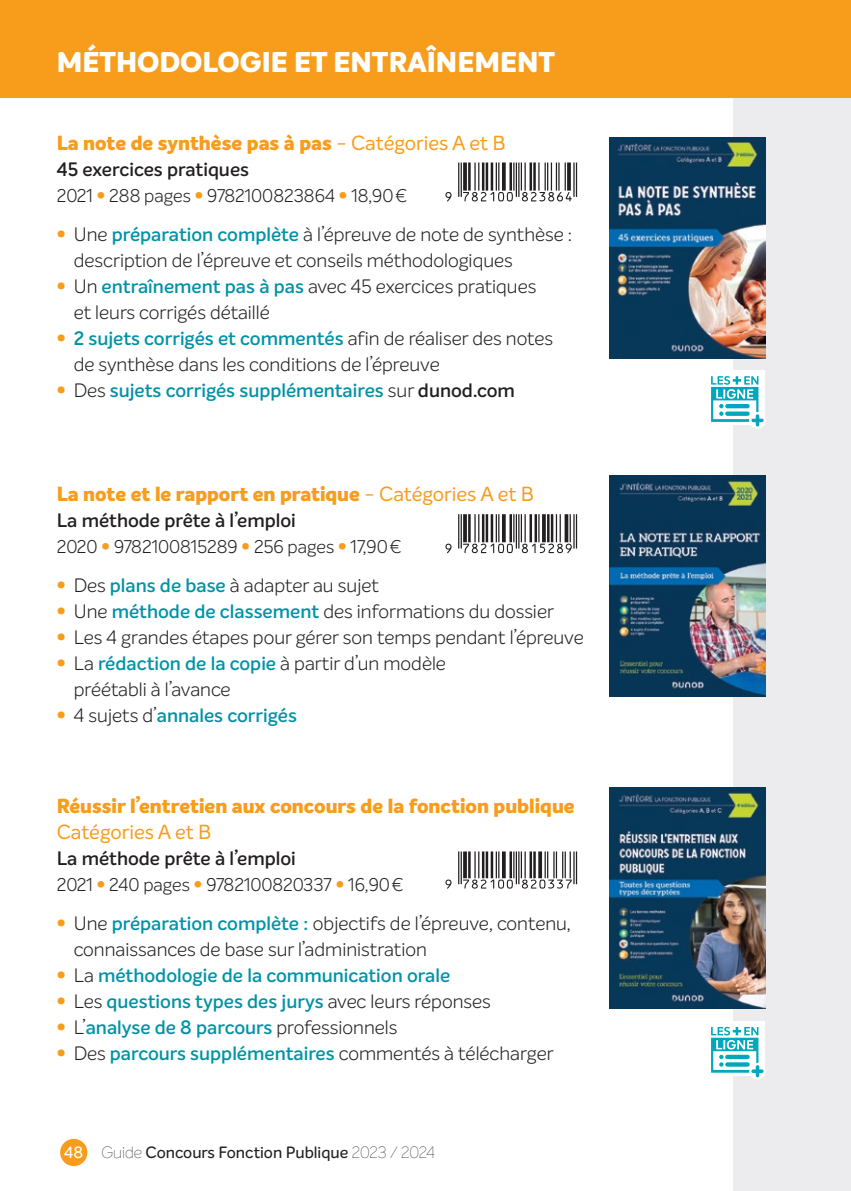
<style>
.page{position:relative;width:851px;height:1191px;background:#fff}
.page>*{position:absolute;margin:0;border:0;box-sizing:border-box;transform-origin:0 0}
.t1{font:800 28px "Intelo";color:#fff}
.t2{font:800 20px "Intelo";color:#f89c1c}
.t3{font:20px "Intelo";color:#f89c1c}
.t4{font:300 19px/26px "Intelo";color:#231f20}
.t5{font:600 19px "Intelo";color:#0093a5}
.t6{font:600 19px "Intelo";color:#231f20}
.t7{font:300 18px "Intelo";color:#231f20}
.t8{font:500 16px "Intelo";color:#231f20}
.s1{font-weight:400}
.s2{font-weight:800;color:#f89c1c}
.s3{font-family:"Intelo Alt";font-weight:800;color:#f89c1c}
.s4{font-weight:600;color:#0093a5}
.s5{font-weight:300;color:#231f20}
.s6{color:#231f20}
.s7{color:#fff}
.s8{font-weight:100}
</style>
<div class="page">
<div style="left:60px;top:1138px;width:27px;height:28px;background:#f89c1c;border-radius:50%"></div>
<div style="left:733px;top:0;width:117px;height:1191px;background:#ececee"></div>
<div style="left:0;top:0;width:850px;height:98px;background:#f89c1c"></div>
<img style="left:609px;top:137px;width:156px;height:221px">
<svg style="left:445px;top:162px;width:132px;height:39px"></svg>
<div style="left:705px;top:370px;width:59px;height:55px;background:#fff"></div>
<svg style="left:711px;top:376px;width:54px;height:53px"></svg>
<img style="left:609px;top:787px;width:156px;height:221px">
<svg style="left:445px;top:851px;width:132px;height:37px"></svg>
<img style="left:609px;top:475px;width:156px;height:221px">
<svg style="left:445px;top:514px;width:132px;height:39px"></svg>
<svg style="left:850px;top:511px;width:1px;height:680px"></svg>
<div style="left:705px;top:1021px;width:59px;height:55px;background:#fff"></div>
<svg style="left:711px;top:1026px;width:54px;height:53px"></svg>
<p class="t1" style="left:57px;top:44px;width:500px">MÉTHODOLOGIE ET ENTRAÎNEMENT</p>
<p class="t2" style="left:57px;top:130px;width:450px">La note de synthèse pas à pas <span class="s1">- Catégories A et B</span></p>
<p class="t6" style="left:57px;top:157px;width:194px">45 exercices pratiques</p>
<p class="t7" style="left:57px;top:185px;width:352px">2021 <span class="s2">•</span> 288 pages <span class="s2">•</span> 9782100823864 <span class="s2">•</span> 18,90€</p>
<p class="t4" style="left:57px;top:221px;width:517px"><span class="s3">•</span> Une <span class="s4">préparation complète</span> à l’épreuve de note de synthèse :</p>
<p class="t4" style="left:74px;top:247px;width:440px">description de l’épreuve et conseils méthodologiques</p>
<p class="t4" style="left:57px;top:273px;width:481px"><span class="s3">•</span> Un <span class="s4">entraînement pas à pas</span> avec 45 exercices pratiques</p>
<p class="t4" style="left:74px;top:299px;width:197px">et leurs corrigés détaillé</p>
<p class="t4" style="left:74px;top:325px;width:481px;text-indent:-17px"><span class="s3">•</span> <span class="s4">2 sujets corrigés et commentés</span> afin de réaliser des notes de synthèse dans les conditions de l’épreuve</p>
<p class="t5" style="left:57px;top:378px;width:459px"><span class="s3">•</span> <span class="s5">Des</span> sujets corrigés supplémentaires <span class="s5">sur</span> <span class="s6">dunod.com</span></p>
<p class="t2" style="left:57px;top:481px;width:478px">La note et le rapport en pratique <span class="s1">- Catégories A et B</span></p>
<p class="t6" style="left:57px;top:508px;width:240px">La méthode prête à l’emploi</p>
<p class="t7" style="left:57px;top:536px;width:346px">2020 <span class="s2">•</span> 9782100815289 <span class="s2">•</span> 256 pages <span class="s2">•</span> 17,90€</p>
<p class="t4" style="left:57px;top:572px;width:324px"><span class="s3">•</span> Des <span class="s4">plans de base</span> à adapter au sujet</p>
<p class="t4" style="left:57px;top:598px;width:499px"><span class="s3">•</span> Une <span class="s4">méthode de classement</span> des informations du dossier</p>
<p class="t4" style="left:57px;top:624px;width:528px"><span class="s3">•</span> Les 4 grandes étapes pour gérer son temps pendant l’épreuve</p>
<p class="t4" style="left:74px;top:650px;width:374px;text-indent:-17px"><span class="s3">•</span> La <span class="s4">rédaction de la copie</span> à partir d’un modèle préétabli à l’avance</p>
<p class="t5" style="left:57px;top:703px;width:242px"><span class="s3">•</span> <span class="s5">4 sujets d’</span>annales corrigés</p>
<p class="t2" style="left:57px;top:793px;width:519px">Réussir l’entretien aux concours de la fonction publique</p>
<p class="t3" style="left:57px;top:820px;width:156px">Catégories A et B</p>
<p class="t6" style="left:57px;top:846px;width:240px">La méthode prête à l’emploi</p>
<p class="t7" style="left:57px;top:874px;width:348px">2021 <span class="s2">•</span> 240 pages <span class="s2">•</span> 9782100820337 <span class="s2">•</span> 16,90€</p>
<p class="t4" style="left:57px;top:910px;width:515px"><span class="s3">•</span> Une <span class="s4">préparation complète :</span> objectifs de l’épreuve, contenu,</p>
<p class="t4" style="left:74px;top:936px;width:354px">connaissances de base sur l’administration</p>
<p class="t5" style="left:57px;top:963px;width:395px"><span class="s3">•</span> <span class="s5">La</span> méthodologie de la communication orale</p>
<p class="t5" style="left:57px;top:989px;width:435px"><span class="s3">•</span> <span class="s5">Les</span> questions types des jurys <span class="s5">avec leurs réponses</span></p>
<p class="t5" style="left:57px;top:1015px;width:342px"><span class="s3">•</span> <span class="s5">L’</span>analyse de 8 parcours <span class="s5">professionnels</span></p>
<p class="t4" style="left:57px;top:1040px;width:498px"><span class="s3">•</span> Des <span class="s4">parcours supplémentaires</span> commentés à télécharger</p>
<p class="t8" style="left:64px;top:1142px;width:372px"><span class="s7">48</span> <span class="s8">Guide</span> Concours Fonction Publique <span class="s8">2023 / 2024</span></p>
</div>
